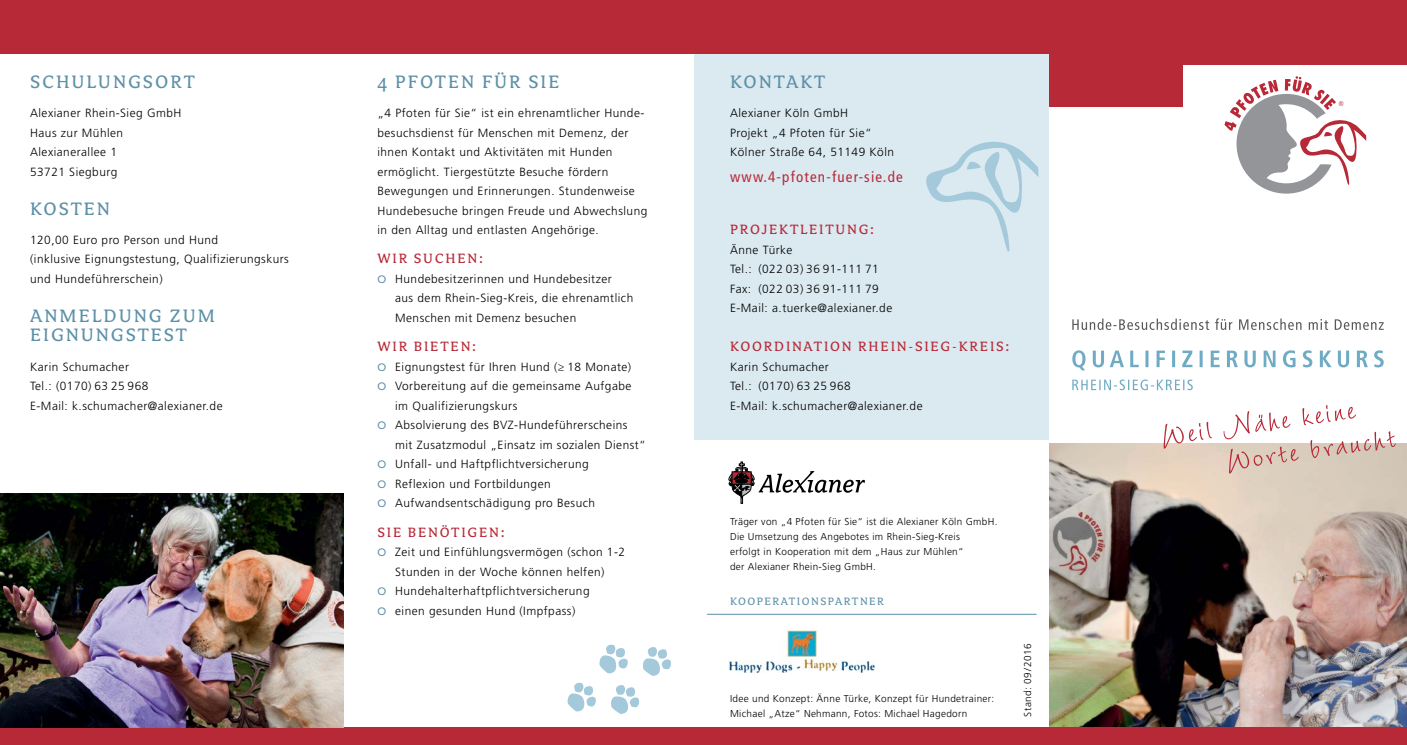
<style>
.page{position:relative;width:1407px;height:745px;background:#fff}
.page>*{position:absolute;margin:0;border:0;box-sizing:border-box;transform-origin:0 0}
.t1{font:20px/19.5px "Avance";letter-spacing:.1em;color:#5e91a8}
.t2{font:15px "Avance";letter-spacing:.12em;color:#b82937}
.t3{font:condensed 15px "Frutiger LT Std";letter-spacing:.08em;color:#b82937}
.t4{font:300 11.88px/19.5px "Frutiger LT Std";letter-spacing:.04em;color:#000}
.t5{font:11.88px "Avance";letter-spacing:.12em;color:#5e91a8}
.t6{font:300 10px/15px "Frutiger LT Std";letter-spacing:.03em;color:#000}
.s1{font-family:"Meta Cond Black Expert";font-weight:400;font-size:10.62px;color:#5e91a8}
</style>
<div class="page">
<div style="left:694px;top:0;width:355px;height:438px;background:#dbe9f1"></div>
<img style="left:1049px;top:443px;width:358px;height:283px">
<div style="left:0;top:726px;width:1407px;height:18px;background:#b82937"></div>
<div style="left:0;top:0;width:1056px;height:53px;background:#b82937"></div>
<svg style="left:1072px;top:350px;width:311px;height:20px"></svg>
<svg style="left:1072px;top:318px;width:311px;height:12px"></svg>
<img style="left:0;top:493px;width:344px;height:233px">
<svg style="left:729px;top:461px;width:136px;height:42px"></svg>
<img style="left:728px;top:630px;width:147px;height:42px">
<hr style="left:707px;top:613px;width:329px;height:1px;background:#5e91a8">
<svg style="left:926px;top:141px;width:112px;height:111px"></svg>
<div style="left:1049px;top:0;width:358px;height:106px;background:#b82937"></div>
<svg style="left:1163px;top:405px;width:232px;height:68px"></svg>
<div style="left:1183px;top:66px;width:224px;height:51px;background:#fff"></div>
<svg style="left:567px;top:682px;width:29px;height:29px"></svg>
<svg style="left:611px;top:685px;width:29px;height:28px"></svg>
<svg style="left:599px;top:644px;width:29px;height:29px"></svg>
<svg style="left:643px;top:647px;width:28px;height:28px"></svg>
<svg style="left:1224px;top:76px;width:142px;height:117px"></svg>
<svg style="left:1072px;top:379px;width:121px;height:11px"></svg>
<h1 class="t1" style="left:30px;top:72px;width:166px">SCHULUNGSORT</h1>
<p class="t4" style="left:30px;top:103px;width:153px">Alexianer Rhein-Sieg GmbH<br>Haus zur Mühlen<br>Alexianerallee 1<br>53721 Siegburg</p>
<h1 class="t1" style="left:30px;top:199px;width:81px">KOSTEN</h1>
<p class="t4" style="left:30px;top:230px;width:260px">120,00 Euro pro Person und Hund<br>(inklusive Eignungstestung, Qualifizierungskurs und Hundeführerschein)</p>
<h1 class="t1" style="left:30px;top:306px;width:187px">ANMELDUNG ZUM<br>EIGNUNGSTEST</h1>
<p class="t4" style="left:30px;top:357px;width:194px">Karin Schumacher<br>Tel.: (0170) 63 25 968<br>E-Mail: k.schumacher@alexianer.de</p>
<h1 class="t1" style="left:377px;top:72px;width:184px">4 PFOTEN FÜR SIE</h1>
<p class="t4" style="left:377px;top:103px;width:271px">„4 Pfoten für Sie“ ist ein ehrenamtlicher Hunde&shy;besuchsdienst für Menschen mit Demenz, der ihnen Kontakt und Aktivitäten mit Hunden ermöglicht. Tiergestützte Besuche fördern Bewegungen und Erinnerungen. Stundenweise Hundebesuche bringen Freude und Abwechslung in den Alltag und entlasten Angehörige.</p>
<p class="t2" style="left:377px;top:251px;width:107px">WIR SUCHEN:</p>
<p class="t4" style="left:395px;top:269px;width:240px;text-indent:-18px"><span class="s1">E</span> Hundebesitzerinnen und Hundebesitzer<br>aus dem Rhein-Sieg-Kreis, die ehrenamtlich<br>Menschen mit Demenz besuchen</p>
<p class="t2" style="left:377px;top:339px;width:100px">WIR BIETEN:</p>
<p class="t4" style="left:377px;top:357px;width:255px"><span class="s1">E</span> Eignungstest für Ihren Hund (≥ 18 Monate)</p>
<p class="t4" style="left:377px;top:376px;width:255px"><span class="s1">E</span> Vorbereitung auf die gemeinsame Aufgabe</p>
<p class="t4" style="left:395px;top:396px;width:124px">im Qualifizierungskurs</p>
<p class="t4" style="left:377px;top:415px;width:252px"><span class="s1">E</span> Absolvierung des BVZ-Hundeführerscheins</p>
<p class="t4" style="left:395px;top:435px;width:252px">mit Zusatzmodul „Einsatz im sozialen Dienst“</p>
<p class="t4" style="left:377px;top:454px;width:213px"><span class="s1">E</span> Unfall- und Haftpflichtversicherung</p>
<p class="t4" style="left:377px;top:474px;width:175px"><span class="s1">E</span> Reflexion und Fortbildungen</p>
<p class="t4" style="left:377px;top:493px;width:219px"><span class="s1">E</span> Aufwandsentschädigung pro Besuch</p>
<p class="t2" style="left:377px;top:524px;width:129px">SIE BENÖTIGEN:</p>
<p class="t4" style="left:377px;top:542px;width:249px"><span class="s1">E</span> Zeit und Einfühlungsvermögen (schon 1-2</p>
<p class="t4" style="left:395px;top:561px;width:211px">Stunden in der Woche können helfen)</p>
<p class="t4" style="left:377px;top:581px;width:214px"><span class="s1">E</span> Hundehalterhaftpflichtversicherung</p>
<p class="t4" style="left:377px;top:600px;width:199px"><span class="s1">E</span> einen gesunden Hund (Impfpass)</p>
<h1 class="t1" style="left:730px;top:72px;width:97px">KONTAKT</h1>
<p class="t4" style="left:730px;top:103px;width:165px">Alexianer Köln GmbH<br>Projekt „4 Pfoten für Sie“<br>Kölner Straße 64, 51149 Köln</p>
<p class="t3" style="left:730px;top:168px;width:174px">www.4-pfoten-fuer-sie.de</p>
<p class="t2" style="left:730px;top:222px;width:145px">PROJEKTLEITUNG:</p>
<p class="t4" style="left:730px;top:240px;width:164px">Änne Türke<br>Tel.: (022 03) 36 91-111 71<br>Fax: (022 03) 36 91-111 79<br>E-Mail: a.tuerke@alexianer.de</p>
<p class="t2" style="left:730px;top:339px;width:281px">KOORDINATION RHEIN-SIEG-KREIS:</p>
<p class="t4" style="left:730px;top:357px;width:194px">Karin Schumacher<br>Tel.: (0170) 63 25 968<br>E-Mail: k.schumacher@alexianer.de</p>
<p class="t6" style="left:730px;top:513px;width:269px">Träger von „4 Pfoten für Sie“ ist die Alexianer Köln GmbH.<br>Die Umsetzung des Angebotes im Rhein-Sieg-Kreis<br>erfolgt in Kooperation mit dem „Haus zur Mühlen“<br>der Alexianer Rhein-Sieg GmbH.</p>
<p class="t5" style="left:730px;top:594px;width:155px">KOOPERATIONSPARTNER</p>
<p class="t6" style="left:730px;top:690px;width:266px">Idee und Konzept: Änne Türke, Konzept für Hundetrainer:<br>Michael „Atze“ Nehmann, Fotos: Michael Hagedorn</p>
<p class="t6" style="left:1020px;top:716px;width:74px;rotate:-90deg">Stand: 09/2016</p>
</div>
